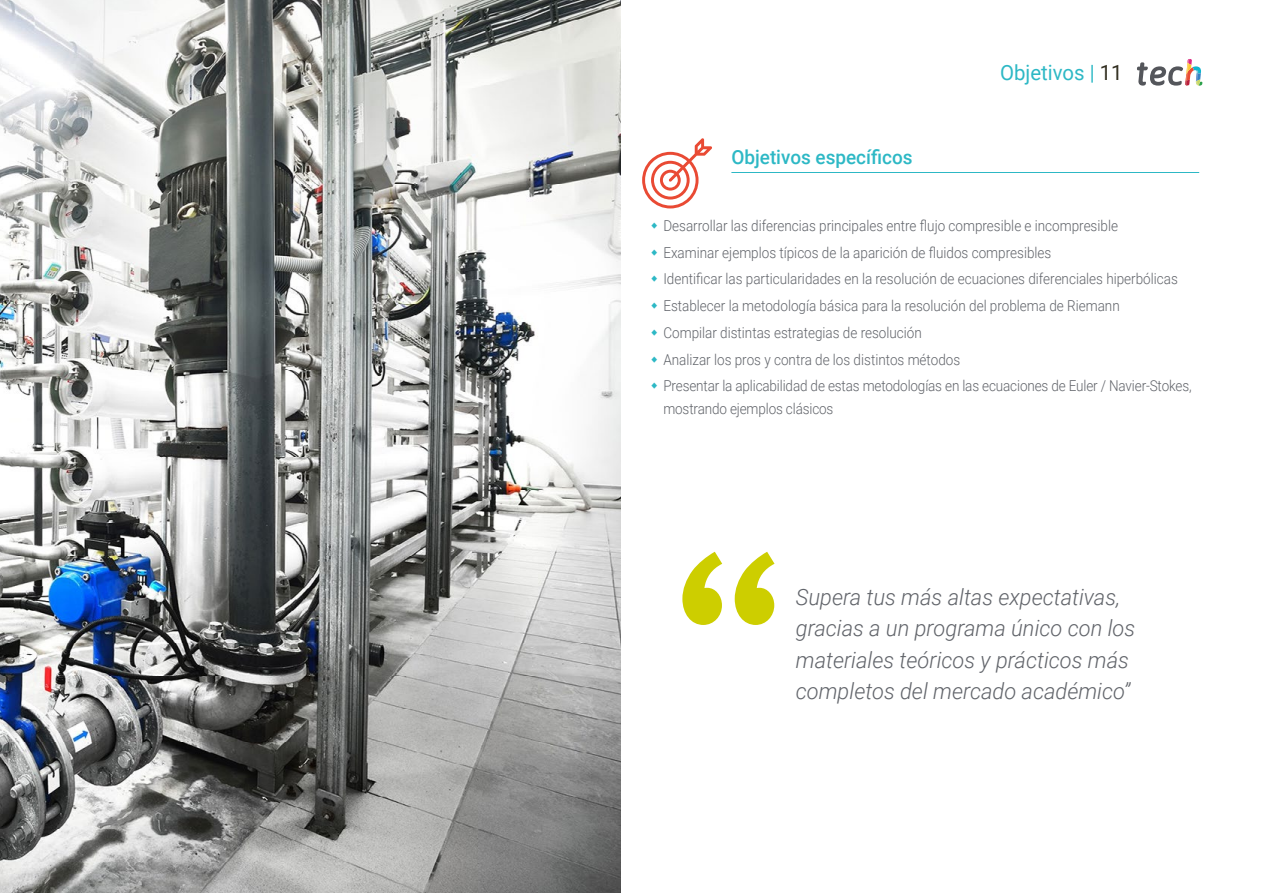
<style>
.page{position:relative;width:1263px;height:893px;background:#fff}
.page>*{position:absolute;margin:0;border:0;box-sizing:border-box;transform-origin:0 0}
.t1{font:italic 300 22.5px/31.5px "Roboto";color:#61646a}
.t2{font:21px "Roboto";color:#2db8c5}
.t3{font:500 19.5px "Roboto";color:#2db8c5}
.t4{font:300 15px/26.7px "Roboto";color:#61646a;scale:.9 1}
.s1{color:#312e20}
</style>
<div class="page">
<svg style="left:1137px;top:59px;width:65px;height:27px"></svg>
<hr style="left:731px;top:172px;width:468px;height:1px;background:#2db8c5">
<svg style="left:642px;top:138px;width:70px;height:70px"></svg>
<img style="left:0;top:0;width:621px;height:893px">
<svg style="left:682px;top:552px;width:92px;height:73px"></svg>
<h3 class="t3" style="left:731px;top:144px;width:183px">Objetivos específicos</h3>
<h2 class="t2" style="left:1000px;top:57px;width:124px">Objetivos | <span class="s1">11</span></h2>
<p class="t4" style="left:663px;top:212px;width:588px">Desarrollar las diferencias principales entre flujo compresible e incompresible<br>Examinar ejemplos típicos de la aparición de fluidos compresibles<br>Identificar las particularidades en la resolución de ecuaciones diferenciales hiperbólicas Establecer la metodología básica para la resolución del problema de Riemann<br>Compilar distintas estrategias de resolución<br>Analizar los pros y contra de los distintos métodos<br>Presentar la aplicabilidad de estas metodologías en las ecuaciones de Euler / Navier-Stokes,</p>
<p class="t4" style="left:663px;top:395px;width:190px">mostrando ejemplos clásicos</p>
<h1 class="t1" style="left:796px;top:580px;width:341px">Supera tus más altas expectativas, gracias a un programa único con los materiales teóricos y prácticos más completos del mercado académico”</h1>
</div>
